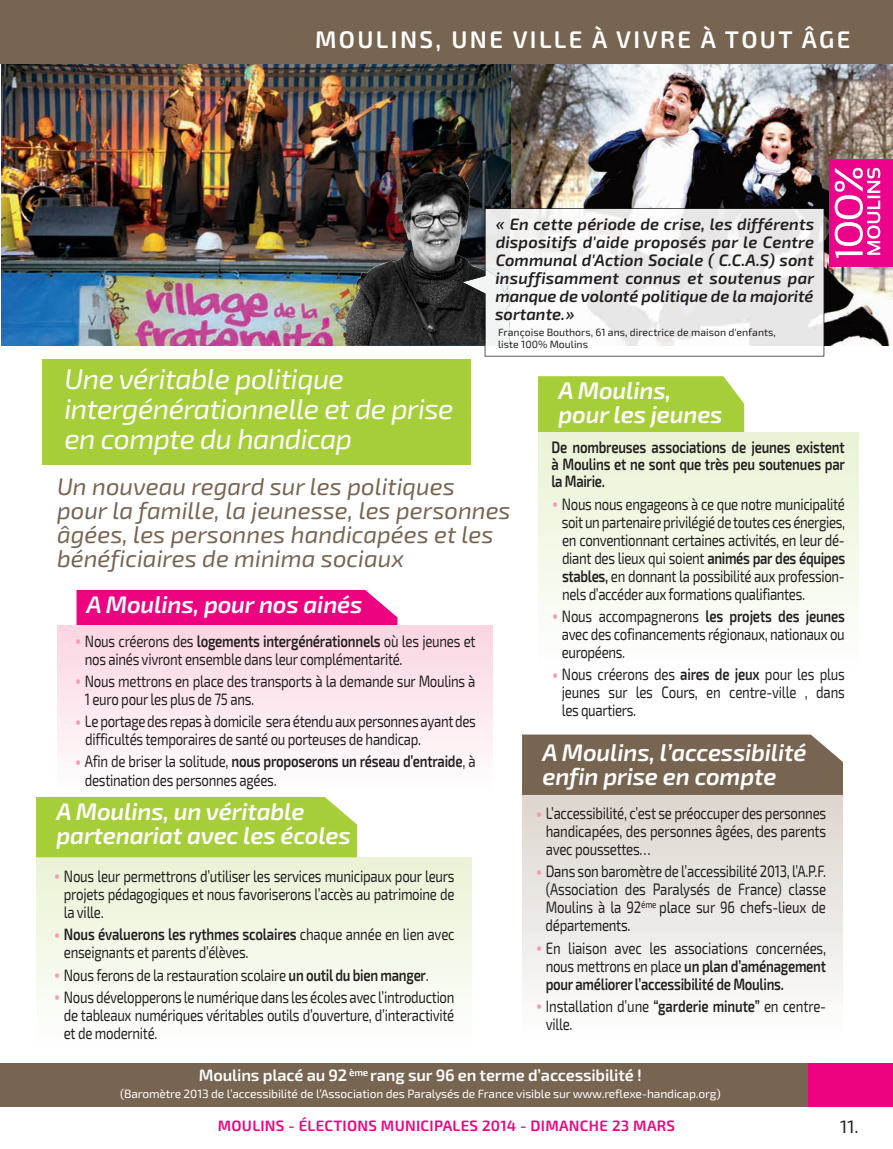
<style>
.page{position:relative;width:893px;height:1149px;background:#fff}
.page>*{position:absolute;margin:0;border:0;box-sizing:border-box;transform-origin:0 0}
.t1{font:italic 28.5px/30px "Exo 2";letter-spacing:-.02em;color:#fff}
.t2{font:italic 24px/24px "Exo 2";color:#786551}
.t3{font:italic 600 24px/24px "Exo 2";letter-spacing:-.01em;color:#fff}
.t4{font:600 24px "Exo 2";letter-spacing:.1em;color:#fff}
.t5{font:18px "Exo 2";color:#231f20}
.t6{font:16.5px/18px "Exo 2";letter-spacing:-.02em;color:#231f20;text-align:justify;scale:.8 1}
.t7{font:italic 600 16.5px/18px "Exo 2";letter-spacing:-.005em;color:#231f20;text-align:justify}
.t8{font:600 16.5px/17.2px "Exo 2";letter-spacing:-.015em;color:#231f20;text-align:justify;scale:.8 1}
.t9{font:600 16.5px "Exo 2";letter-spacing:-.01em;color:#fff}
.t10{font:600 15px "Exo 2";letter-spacing:.02em;color:#ed0280}
.t11{font:12px "Exo 2";letter-spacing:-.01em;color:#fff}
.t12{font:10.5px/12.6px "Exo 2";color:#231f20}
.s1{font-size:18px}
.s2{font-size:24px;color:#f499b9}
.s3{font-weight:600}
</style>
<div class="page">
<div style="left:0;top:1062px;width:893px;height:44px;background:#786551"></div>
<div style="left:808px;top:1062px;width:85px;height:44px;background:#ed0280"></div>
<img style="left:511px;top:64px;width:382px;height:281px">
<img style="left:1px;top:64px;width:509px;height:281px">
<div style="left:0;top:0;width:893px;height:64px;background:#786551"></div>
<div style="left:829px;top:159px;width:64px;height:107px;background:#ed028c"></div>
<svg style="left:835px;top:168px;width:45px;height:90px"></svg>
<img style="left:346px;top:172px;width:164px;height:173px">
<svg style="left:461px;top:208px;width:363px;height:148px"></svg>
<div style="left:538px;top:376px;width:206px;height:56px;background:#a6ce39"></div>
<div style="left:77px;top:589px;width:320px;height:36px;background:#ed0280"></div>
<div style="left:522px;top:784px;width:321px;height:252px;background:linear-gradient(to bottom,#d8d0c8,#feffff)"></div>
<div style="left:522px;top:734px;width:321px;height:60px;background:#786551"></div>
<div style="left:36px;top:857px;width:436px;height:190px;background:linear-gradient(to bottom,#eaf3d4,#fefefd)"></div>
<div style="left:36px;top:796px;width:321px;height:61px;background:#a6ce39"></div>
<div style="left:43px;top:359px;width:428px;height:105px;background:#a6ce39"></div>
<div style="left:57px;top:625px;width:436px;height:166px;background:linear-gradient(to bottom,#fad5e1,#fefdfd)"></div>
<div style="left:538px;top:432px;width:321px;height:237px;background:linear-gradient(to bottom,#eaf3d4,#fefefe)"></div>
<h2 class="t4" style="left:315px;top:26px;width:537px">MOULINS, UNE VILLE À VIVRE À TOUT ÂGE</h2>
<p class="t7" style="left:495px;top:215px;width:321px"><span class="s1">«</span> En cette période de crise, les différents dispositifs d'aide proposés par le Centre Communal d'Action Sociale ( C.C.A.S) sont insuffisamment connus et soutenus par manque de volonté politique de la majorité sortante.<span class="s1">»</span></p>
<p class="t12" style="left:498px;top:326px;width:279px">Françoise Bouthors, 61 ans, directrice de maison d'enfants, liste 100% Moulins</p>
<h2 class="t3" style="left:559px;top:379px;width:166px">A Moulins, pour les jeunes</h2>
<h1 class="t1" style="left:65px;top:365px;width:391px">Une véritable politique intergénérationnelle et de prise en compte du handicap</h1>
<p class="t8" style="left:551px;top:438px;width:369px">De nombreuses associations de jeunes existent à Moulins et ne sont que très peu soutenues par la Mairie.</p>
<p class="t6" style="left:562px;top:495px;width:356px;text-indent:-10px"><span class="s2">•</span> Nous nous engageons à ce que notre municipalité soit un partenaire privilégié de toutes ces énergies, en conventionnant certaines activités, en leur dé&shy;diant des lieux qui soient <span class="s3">animés par des équipes stables,</span> en donnant la possibilité aux profession&shy;nels d’accéder aux formations qualifiantes.</p>
<p class="t6" style="left:562px;top:607px;width:356px;text-indent:-10px"><span class="s2">•</span> Nous accompagnerons <span class="s3">les projets des jeunes </span>avec des cofinancements régionaux, nationaux ou européens.</p>
<p class="t6" style="left:562px;top:665px;width:356px;text-indent:-10px"><span class="s2">•</span> Nous créerons des <span class="s3">aires de jeux</span> pour les plus jeunes sur les Cours, en centre-ville , dans les quartiers.</p>
<h2 class="t2" style="left:57px;top:475px;width:455px">Un nouveau regard sur les politiques pour la famille, la jeunesse, les personnes âgées, les personnes handicapées et les bénéficiaires de minima sociaux</h2>
<h2 class="t3" style="left:87px;top:593px;width:277px">A Moulins, pour nos ainés</h2>
<p class="t6" style="left:85px;top:632px;width:490px;text-indent:-10px"><span class="s2">•</span> Nous créerons des <span class="s3">logements intergénérationnels</span> où les jeunes et nos ainés vivront ensemble dans leur complémentarité.</p>
<p class="t6" style="left:85px;top:672px;width:490px;text-indent:-10px"><span class="s2">•</span> Nous mettrons en place des transports à la demande sur Moulins à<br>1 euro pour les plus de 75 ans.</p>
<p class="t6" style="left:85px;top:712px;width:490px;text-indent:-11px"><span class="s2">•</span> Le portage des repas à domicile sera étendu aux personnes ayant des difficultés temporaires de santé ou porteuses de handicap.</p>
<p class="t6" style="left:85px;top:752px;width:490px;text-indent:-10px"><span class="s2">•</span> Afin de briser la solitude, <span class="s3">nous proposerons un réseau d’entraide</span>, à destination des personnes agées.</p>
<h2 class="t3" style="left:543px;top:741px;width:266px">A Moulins, l’accessibilité enfin prise en compte</h2>
<h2 class="t3" style="left:57px;top:799px;width:296px">A Moulins, un véritable partenariat avec les écoles</h2>
<p class="t6" style="left:64px;top:867px;width:490px;text-indent:-10px"><span class="s2">•</span> Nous leur permettrons d’utiliser les services municipaux pour leurs projets pédagogiques et nous favoriserons l’accès au patrimoine de la ville.</p>
<p class="t6" style="left:64px;top:925px;width:490px;text-indent:-10px"><span class="s2">•</span> <span class="s3">Nous évaluerons les rythmes scolaires</span> chaque année en lien avec enseignants et parents d’élèves.</p>
<p class="t6" style="left:53px;top:965px;width:471px"><span class="s2">•</span> Nous ferons de la restauration scolaire <span class="s3">un outil du bien manger</span>.</p>
<p class="t6" style="left:64px;top:988px;width:490px;text-indent:-10px"><span class="s2">•</span> Nous développerons le numérique dans les écoles avec l’introduction de tableaux numériques véritables outils d’ouverture, d’interactivité et de modernité.</p>
<p class="t6" style="left:546px;top:804px;width:352px;text-indent:-10px"><span class="s2">•</span> L’accessibilité, c’est se préoccuper des personnes handicapées, des personnes âgées, des parents avec poussettes…</p>
<p class="t6" style="left:546px;top:862px;width:352px;text-indent:-10px"><span class="s2">•</span> Dans son baromètre de l’accessibilité 2013, l’A.P.F. (Association des Paralysés de France) classe Moulins à la 92<sup>éme</sup> place sur 96 chefs-lieux de départements.</p>
<p class="t6" style="left:546px;top:938px;width:352px;text-indent:-10px"><span class="s2">•</span> En liaison avec les associations concernées, nous mettrons en place <span class="s3">un plan d’aménagement pour améliorer l’accessibilité de Moulins.</span></p>
<p class="t6" style="left:546px;top:997px;width:352px;text-indent:-10px"><span class="s2">•</span> Installation d’une <span class="s3">“garderie minute”</span> en centre&shy;ville.</p>
<p class="t9" style="left:199px;top:1065px;width:445px">Moulins placé au 92 <sup>ème</sup> rang sur 96 en terme d’accessibilité !</p>
<p class="t11" style="left:120px;top:1086px;width:602px">(Baromètre 2013 de l’accessibilité de l’Association des Paralysés de France visible sur www.reflexe-handicap.org)</p>
<p class="t10" style="left:218px;top:1116px;width:459px">MOULINS - ÉLECTIONS MUNICIPALES 2014 - DIMANCHE 23 MARS</p>
<p class="t5" style="left:840px;top:1115px;width:20px">11.</p>
</div>
